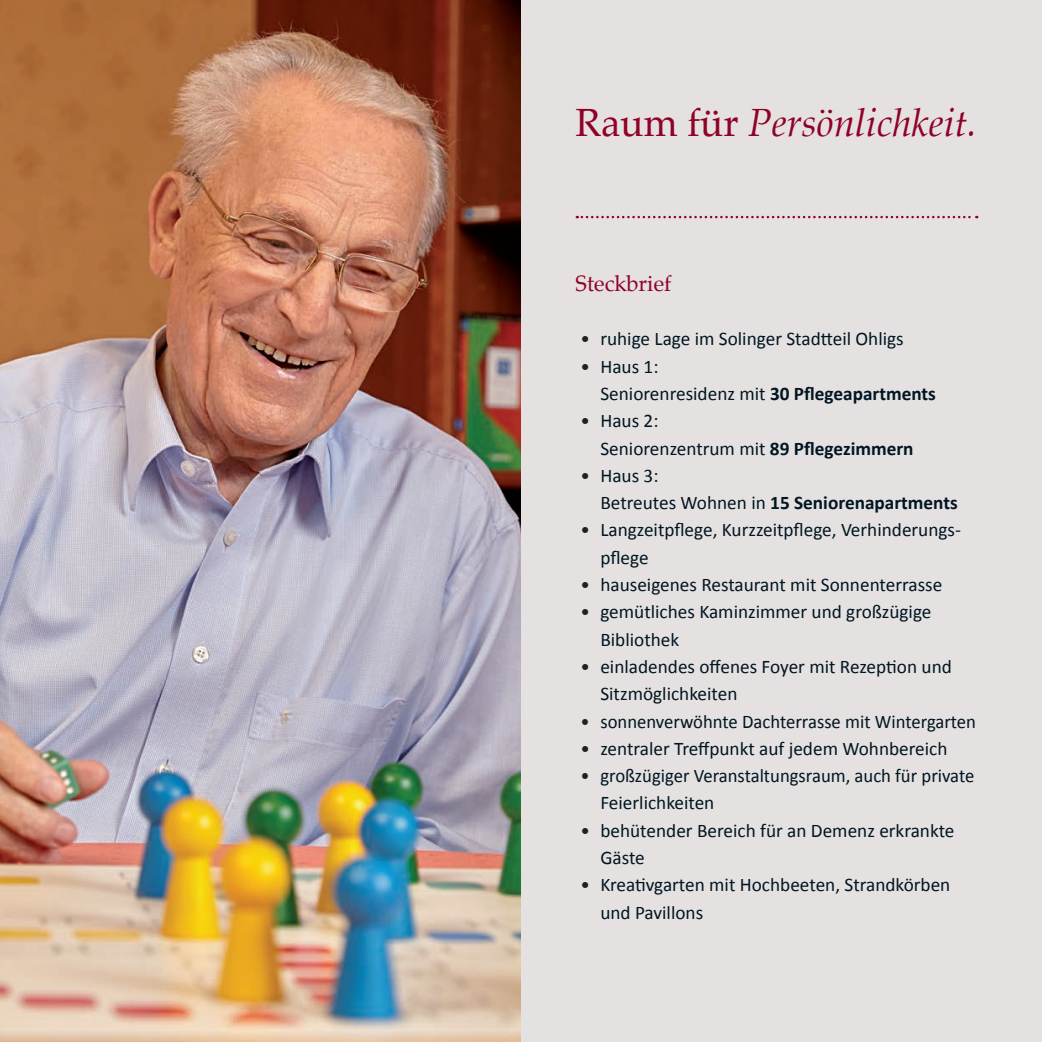
<style>
.page{position:relative;width:1042px;height:1042px;background:#fff}
.page>*{position:absolute;margin:0;border:0;box-sizing:border-box;transform-origin:0 0}
.t1{font:italic 38.5px "Palatino";color:#900126}
.t2{font:21.88px "Palatino";color:#900126}
.t3{font:19.25px/27.3px "Calibri";color:#011622}
.s1{font-style:normal}
.s2{color:#231f20}
.s3{font-weight:700}
</style>
<div class="page">
<img style="left:0;top:0;width:521px;height:1042px">
<div style="left:521px;top:0;width:521px;height:1042px;background:#e4e1e0"></div>
<svg style="left:577px;top:216px;width:400px;height:2px"></svg>
<h1 class="t1" style="left:575px;top:91px;width:403px"><span class="s1">Raum für</span> Persönlichkeit.</h1>
<p class="t2" style="left:575px;top:265px;width:97px">Steckbrief</p>
<p class="t3" style="left:580px;top:325px;width:325px"><span class="s2">•</span> ruhige Lage im Solinger Stadtteil Ohligs</p>
<p class="t3" style="left:600px;top:353px;width:337px;text-indent:-20px"><span class="s2">•</span> Haus 1:<br>Seniorenresidenz mit <span class="s3">30 Pflegeapartments</span></p>
<p class="t3" style="left:600px;top:407px;width:315px;text-indent:-20px"><span class="s2">•</span> Haus 2:<br>Seniorenzentrum mit <span class="s3">89 Pflegezimmern</span></p>
<p class="t3" style="left:600px;top:462px;width:359px;text-indent:-20px"><span class="s2">•</span> Haus 3:<br>Betreutes Wohnen in <span class="s3">15 Seniorenapartments</span></p>
<p class="t3" style="left:600px;top:516px;width:362px;text-indent:-20px"><span class="s2">•</span> Langzeitpflege, Kurzzeitpflege, Verhinderungs&shy;pflege</p>
<p class="t3" style="left:580px;top:571px;width:363px"><span class="s2">•</span> hauseigenes Restaurant mit Sonnenterrasse</p>
<p class="t3" style="left:600px;top:598px;width:333px;text-indent:-20px"><span class="s2">•</span> gemütliches Kaminzimmer und großzügige<br>Bibliothek</p>
<p class="t3" style="left:600px;top:653px;width:353px;text-indent:-20px"><span class="s2">•</span> einladendes offenes Foyer mit Rezeption und<br>Sitzmöglichkeiten</p>
<p class="t3" style="left:580px;top:707px;width:397px"><span class="s2">•</span> sonnenverwöhnte Dachterrasse mit Wintergarten</p>
<p class="t3" style="left:580px;top:735px;width:368px"><span class="s2">•</span> zentraler Treffpunkt auf jedem Wohnbereich</p>
<p class="t3" style="left:600px;top:762px;width:375px;text-indent:-20px"><span class="s2">•</span> großzügiger Veranstaltungsraum, auch für private<br>Feierlichkeiten</p>
<p class="t3" style="left:600px;top:817px;width:356px;text-indent:-20px"><span class="s2">•</span> behütender Bereich für an Demenz erkrankte<br>Gäste</p>
<p class="t3" style="left:600px;top:871px;width:351px;text-indent:-20px"><span class="s2">•</span> Kreativgarten mit Hochbeeten, Strandkörben und Pavillons</p>
</div>
